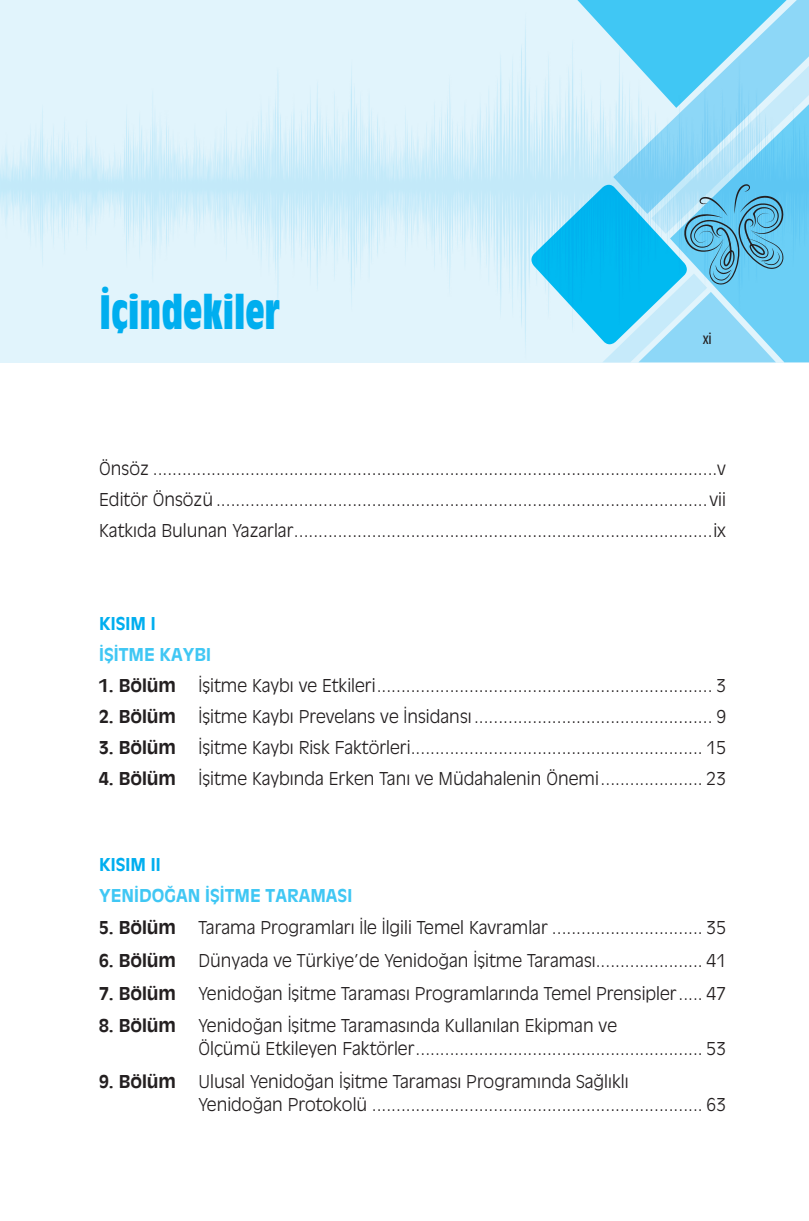
<style>
.page{position:relative;width:809px;height:1221px;background:#fff}
.page>*{position:absolute;margin:0;border:0;box-sizing:border-box;transform-origin:0 0}
.t1{font:700 47.25px "Antique Olive Con";color:#00aeef}
.t2{font:300 17.5px/31px "Antique Olive";color:#231f20}
.t3{font:700 17.5px "Antique Olive";color:#231f20}
.t4{font:700 17.5px "Antique Olive";color:#40c7f4}
.t5{font:700 17.5px "Antique Olive";color:#00aeef}
.t6{font:condensed 17.5px "Myriad Pro";color:#231f20}
</style>
<div class="page">
<img style="left:0;top:0;width:528px;height:362px">
<svg style="left:528px;top:0;width:281px;height:362px;background:#85d6f4"></svg>
<h1 class="t1" style="left:99px;top:286px;width:183px">İçindekiler</h1>
<p class="t6" style="left:702px;top:328px;width:11px">xi</p>
<p class="t2" style="left:99px;top:453px;width:628px;text-align:justify">Önsöz ....................................................................................................................v Editör Önsözü .....................................................................................................vii Katkıda Bulunan Yazarlar......................................................................................ix</p>
<p class="t5" style="left:99px;top:613px;width:58px">KISIM I</p>
<p class="t4" style="left:99px;top:644px;width:113px">İŞİTME KAYBI</p>
<p class="t3" style="left:99px;top:675px;width:78px">1. Bölüm</p>
<p class="t2" style="left:198px;top:669px;width:529px">İşitme Kaybı ve Etkileri..................................................................... 3</p>
<p class="t3" style="left:99px;top:705px;width:78px">2. Bölüm</p>
<p class="t2" style="left:198px;top:700px;width:529px">İşitme Kaybı Prevelans ve İnsidansı................................................. 9</p>
<p class="t3" style="left:99px;top:736px;width:78px">3. Bölüm</p>
<p class="t2" style="left:198px;top:731px;width:529px">İşitme Kaybı Risk Faktörleri............................................................ 15</p>
<p class="t3" style="left:99px;top:767px;width:78px">4. Bölüm</p>
<p class="t2" style="left:198px;top:762px;width:529px">İşitme Kaybında Erken Tanı ve Müdahalenin Önemi..................... 23</p>
<p class="t5" style="left:99px;top:853px;width:63px">KISIM II</p>
<p class="t4" style="left:99px;top:884px;width:254px">YENİDOĞAN İŞİTME TARAMASI</p>
<p class="t3" style="left:99px;top:917px;width:78px">5. Bölüm</p>
<p class="t2" style="left:198px;top:911px;width:529px">Tarama Programları İle İlgili Temel Kavramlar ............................... 35</p>
<p class="t3" style="left:99px;top:949px;width:78px">6. Bölüm</p>
<p class="t2" style="left:198px;top:944px;width:529px">Dünyada ve Türkiye’de Yenidoğan İşitme Taraması...................... 41</p>
<p class="t3" style="left:99px;top:982px;width:78px">7. Bölüm</p>
<p class="t2" style="left:198px;top:977px;width:529px">Yenidoğan İşitme Taraması Programlarında Temel Prensipler..... 47</p>
<p class="t3" style="left:99px;top:1015px;width:78px">8. Bölüm</p>
<p class="t2" style="left:198px;top:1013px;width:529px;line-height:22.8px">Yenidoğan İşitme Taramasında Kullanılan Ekipman ve<br>Ölçümü Etkileyen Faktörler........................................................... 53</p>
<p class="t3" style="left:99px;top:1070px;width:78px">9. Bölüm</p>
<p class="t2" style="left:198px;top:1069px;width:529px;line-height:22.8px">Ulusal Yenidoğan İşitme Taraması Programında Sağlıklı<br>Yenidoğan Protokolü .................................................................... 63</p>
</div>
